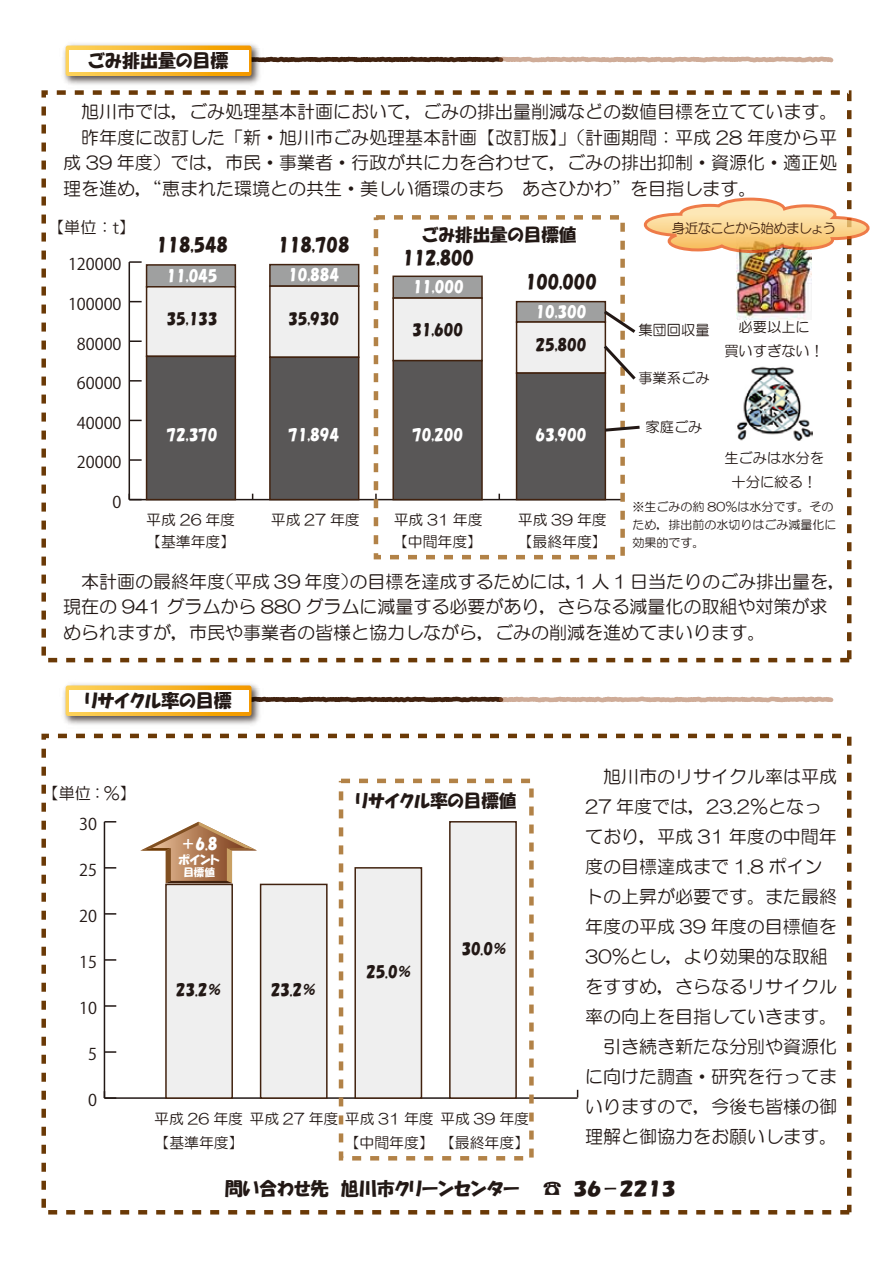
<style>
.page{position:relative;width:893px;height:1263px;background:#fff}
.page>*{position:absolute;margin:0;border:0;box-sizing:border-box;transform-origin:0 0}
.t1{font:18px/30px "HG Maru Gothic MPRO";color:#221815}
.t2{font:18px "HGP Soei Kakupoptai";color:#221815}
.t3{font:17.55px "HGP Soei Kakupoptai";color:#221815}
.t4{font:16.2px "Koz Go Pro";color:#221815}
.t5{font:16.2px "HG Maru Gothic MPRO";color:#221815}
.t6{font:14.85px/24.3px "HG Maru Gothic MPRO";color:#221815}
.t7{font:14.85px "HGP Soei Kakupoptai";color:#fff}
.t8{font:14.85px "HGP Soei Kakupoptai";color:#221815}
.t9{font:14.25px/24.3px "HG Maru Gothic MPRO";color:#221815;text-align:center}
.t10{font:13.5px "HG Maru Gothic MPRO";letter-spacing:-.065em;color:#41220f}
.t11{font:12px/18px "HG Maru Gothic MPRO";color:#221815}
.t12{font:12px "HGP Soei Kakupoptai";color:#fff}
.t13{font:10.5px "HGP Soei Kakupoptai";color:#fff}
</style>
<div class="page">
<img style="left:63px;top:43px;width:197px;height:42px">
<svg style="left:66px;top:46px;width:767px;height:30px"></svg>
<div style="left:69px;top:50px;width:179px;height:22px;background:#fff"></div>
<img style="left:63px;top:683px;width:197px;height:42px">
<svg style="left:66px;top:685px;width:767px;height:31px"></svg>
<div style="left:69px;top:689px;width:179px;height:22px;background:#fff"></div>
<hr style="left:129px;top:499px;width:494px;height:1px;background:#221815">
<hr style="left:129px;top:262px;width:1px;height:238px;background:#221815">
<svg style="left:130px;top:494px;width:12px;height:5px"></svg>
<svg style="left:130px;top:459px;width:12px;height:2px"></svg>
<svg style="left:130px;top:420px;width:12px;height:1px"></svg>
<svg style="left:130px;top:380px;width:12px;height:2px"></svg>
<svg style="left:130px;top:340px;width:12px;height:2px"></svg>
<svg style="left:130px;top:301px;width:12px;height:1px"></svg>
<svg style="left:129px;top:261px;width:13px;height:2px"></svg>
<div style="left:146px;top:264px;width:90px;height:24px;background:#9fa0a0;border:2px solid #41220f"></div>
<div style="left:269px;top:264px;width:90px;height:23px;background:#9fa0a0;border:2px solid #41220f"></div>
<div style="left:392px;top:276px;width:91px;height:23px;background:#9fa0a0;border:2px solid #41220f"></div>
<div style="left:516px;top:301px;width:90px;height:22px;background:#9fa0a0;border:2px solid #41220f"></div>
<div style="left:146px;top:286px;width:90px;height:71px;background:#efefef;border:2px solid #41220f"></div>
<div style="left:269px;top:285px;width:90px;height:73px;background:#efefef;border:2px solid #41220f"></div>
<div style="left:392px;top:297px;width:91px;height:64px;background:#efefef;border:2px solid #41220f"></div>
<div style="left:516px;top:321px;width:90px;height:53px;background:#efefef;border:2px solid #41220f"></div>
<div style="left:146px;top:356px;width:90px;height:144px;background:#595757;border:2px solid #41220f"></div>
<div style="left:269px;top:356px;width:90px;height:144px;background:#595757;border:2px solid #41220f"></div>
<div style="left:392px;top:360px;width:91px;height:140px;background:#595757;border:2px solid #41220f"></div>
<div style="left:516px;top:372px;width:90px;height:128px;background:#595757;border:2px solid #41220f"></div>
<div style="left:374px;top:215px;width:251px;height:344px;border:4px dashed #b28247"></div>
<hr style="left:104px;top:1097px;width:474px;height:2px;background:#221815">
<hr style="left:104px;top:822px;width:1px;height:276px;background:#221815">
<svg style="left:104px;top:1091px;width:12px;height:8px"></svg>
<svg style="left:105px;top:1051px;width:11px;height:2px"></svg>
<svg style="left:105px;top:1005px;width:11px;height:2px"></svg>
<svg style="left:105px;top:959px;width:11px;height:2px"></svg>
<svg style="left:105px;top:913px;width:11px;height:2px"></svg>
<svg style="left:104px;top:821px;width:12px;height:1px"></svg>
<div style="left:449px;top:821px;width:68px;height:278px;background:#efefef;border:2px solid #41220f"></div>
<div style="left:354px;top:867px;width:68px;height:232px;background:#efefef;border:2px solid #41220f"></div>
<div style="left:260px;top:884px;width:68px;height:215px;background:#efefef;border:2px solid #41220f"></div>
<div style="left:165px;top:884px;width:68px;height:215px;background:#efefef;border:2px solid #41220f"></div>
<div style="left:339px;top:779px;width:195px;height:381px;border:4px dashed #b28247"></div>
<div style="left:41px;top:90px;width:810px;height:572px;border:4px dashed #6a3906"></div>
<div style="left:41px;top:734px;width:810px;height:480px;border:4px dashed #6a3906"></div>
<img style="left:737px;top:253px;width:75px;height:66px">
<img style="left:737px;top:366px;width:76px;height:75px">
<svg style="left:601px;top:308px;width:35px;height:28px"></svg>
<svg style="left:601px;top:342px;width:35px;height:41px"></svg>
<svg style="left:603px;top:424px;width:37px;height:9px"></svg>
<svg style="left:644px;top:198px;width:225px;height:55px"></svg>
<svg style="left:140px;top:822px;width:117px;height:61px"></svg>
<p class="t2" style="left:88px;top:51px;width:142px">ごみ排出量の目標</p>
<p class="t1" style="left:63px;top:99px;width:775px;line-height:25.5px;text-align:justify">　旭川市では，ごみ処理基本計画において，ごみの排出量削減などの数値目標を立てています。　昨年度に改訂した「新・旭川市ごみ処理基本計画【改訂版】」（計画期間：平成 28 年度から平成 39 年度）では，市民・事業者・行政が共に力を合わせて，ごみの排出抑制・資源化・適正処理を進め，“恵まれた環境との共生・美しい循環のまち　あさひかわ”を目指します。</p>
<p class="t5" style="left:48px;top:219px;width:89px">【単位：t】</p>
<p class="t4" style="left:68px;top:254px;width:55px">120000</p>
<p class="t4" style="left:68px;top:294px;width:55px">100000</p>
<p class="t4" style="left:77px;top:333px;width:46px">80000</p>
<p class="t4" style="left:77px;top:373px;width:46px">60000</p>
<p class="t4" style="left:77px;top:412px;width:46px">40000</p>
<p class="t4" style="left:77px;top:452px;width:46px">20000</p>
<p class="t4" style="left:113px;top:491px;width:10px">0</p>
<p class="t3" style="left:156px;top:235px;width:73px">118,548</p>
<p class="t3" style="left:278px;top:235px;width:73px">118,708</p>
<p class="t7" style="left:167px;top:268px;width:52px">11,045</p>
<p class="t8" style="left:167px;top:312px;width:52px">35,133</p>
<p class="t7" style="left:167px;top:427px;width:52px">72,370</p>
<p class="t7" style="left:288px;top:267px;width:52px">10,884</p>
<p class="t8" style="left:288px;top:312px;width:52px">35,930</p>
<p class="t7" style="left:288px;top:427px;width:52px">71,894</p>
<p class="t3" style="left:422px;top:226px;width:156px">ごみ排出量の目標値</p>
<p class="t3" style="left:402px;top:249px;width:73px">112,800</p>
<p class="t7" style="left:413px;top:279px;width:52px">11,000</p>
<p class="t8" style="left:412px;top:322px;width:52px">31,600</p>
<p class="t7" style="left:412px;top:427px;width:52px">70,200</p>
<p class="t3" style="left:525px;top:272px;width:73px">100,000</p>
<p class="t7" style="left:535px;top:304px;width:52px">10,300</p>
<p class="t8" style="left:535px;top:337px;width:52px">25,800</p>
<p class="t7" style="left:535px;top:427px;width:52px">63,900</p>
<p class="t6" style="left:146px;top:507px;width:90px">平成 26 年度</p>
<p class="t6" style="left:271px;top:507px;width:90px">平成 27 年度</p>
<p class="t6" style="left:394px;top:507px;width:90px">平成 31 年度</p>
<p class="t6" style="left:518px;top:507px;width:90px">平成 39 年度</p>
<p class="t6" style="left:146px;top:529px;width:91px">【基準年度】</p>
<p class="t6" style="left:393px;top:529px;width:91px">【中間年度】</p>
<p class="t6" style="left:518px;top:529px;width:91px">【最終年度】</p>
<p class="t10" style="left:672px;top:221px;width:166px">身近なことから始めましょう</p>
<p class="t9" style="left:638px;top:317px;width:73px">集団回収量</p>
<p class="t9" style="left:638px;top:366px;width:73px">事業系ごみ</p>
<p class="t9" style="left:645px;top:414px;width:58px">家庭ごみ</p>
<p class="t9" style="left:724px;top:315px;width:101px">必要以上に<br>買いすぎない！</p>
<p class="t9" style="left:724px;top:446px;width:101px">生ごみは水分を十分に絞る！</p>
<p class="t11" style="left:633px;top:498px;width:206px">※生ごみの約 80％は水分です。そのため，排出前の水切りはごみ減量化に効果的です。</p>
<p class="t1" style="left:63px;top:568px;width:784px;line-height:25.5px">　本計画の最終年度（平成 39 年度）の目標を達成するためには，1 人 1 日当たりのごみ排出量を，現在の 941 グラムから 880 グラムに減量する必要があり，さらなる減量化の取組や対策が求められますが，市民や事業者の皆様と協力しながら，ごみの削減を進めてまいります。</p>
<p class="t2" style="left:85px;top:691px;width:148px">リサイクル率の目標</p>
<p class="t5" style="left:43px;top:785px;width:95px">【単位：%】</p>
<p class="t4" style="left:79px;top:814px;width:19px">30</p>
<p class="t4" style="left:79px;top:860px;width:19px">25</p>
<p class="t4" style="left:79px;top:906px;width:19px">20</p>
<p class="t4" style="left:79px;top:952px;width:19px">15</p>
<p class="t4" style="left:79px;top:998px;width:19px">10</p>
<p class="t4" style="left:88px;top:1044px;width:10px">5</p>
<p class="t4" style="left:88px;top:1090px;width:10px">0</p>
<p class="t7" style="left:181px;top:836px;width:38px">＋6.8</p>
<p class="t12" style="left:179px;top:854px;width:43px">ポイント</p>
<p class="t13" style="left:183px;top:867px;width:33px">目標値</p>
<p class="t8" style="left:176px;top:982px;width:48px">23.2％</p>
<p class="t8" style="left:271px;top:982px;width:48px">23.2％</p>
<p class="t3" style="left:356px;top:792px;width:162px">リサイクル率の目標値</p>
<p class="t8" style="left:366px;top:964px;width:48px">25.0％</p>
<p class="t8" style="left:461px;top:941px;width:48px">30.0％</p>
<p class="t6" style="left:154px;top:1106px;width:376px">平成 26 年度平成 27 年度平成 31 年度平成 39 年度【基準年度】</p>
<p class="t6" style="left:345px;top:1130px;width:186px">【中間年度】【最終年度】</p>
<p class="t1" style="left:585px;top:761px;width:253px">　旭川市のリサイクル率は平成<br>27 年度では，23.2％となっており，平成 31 年度の中間年度の目標達成まで 1.8 ポイントの上昇が必要です。また最終年度の平成 39 年度の目標値を<br>30％とし，より効果的な取組をすすめ，さらなるリサイクル率の向上を目指していきます。　引き続き新たな分別や資源化に向けた調査・研究を行ってまいりますので，今後も皆様の御理解と御協力をお願いします。</p>
<p class="t2" style="left:225px;top:1180px;width:452px">問い合わせ先　旭川市クリーンセンター　　☎　３６－２２１３</p>
</div>
